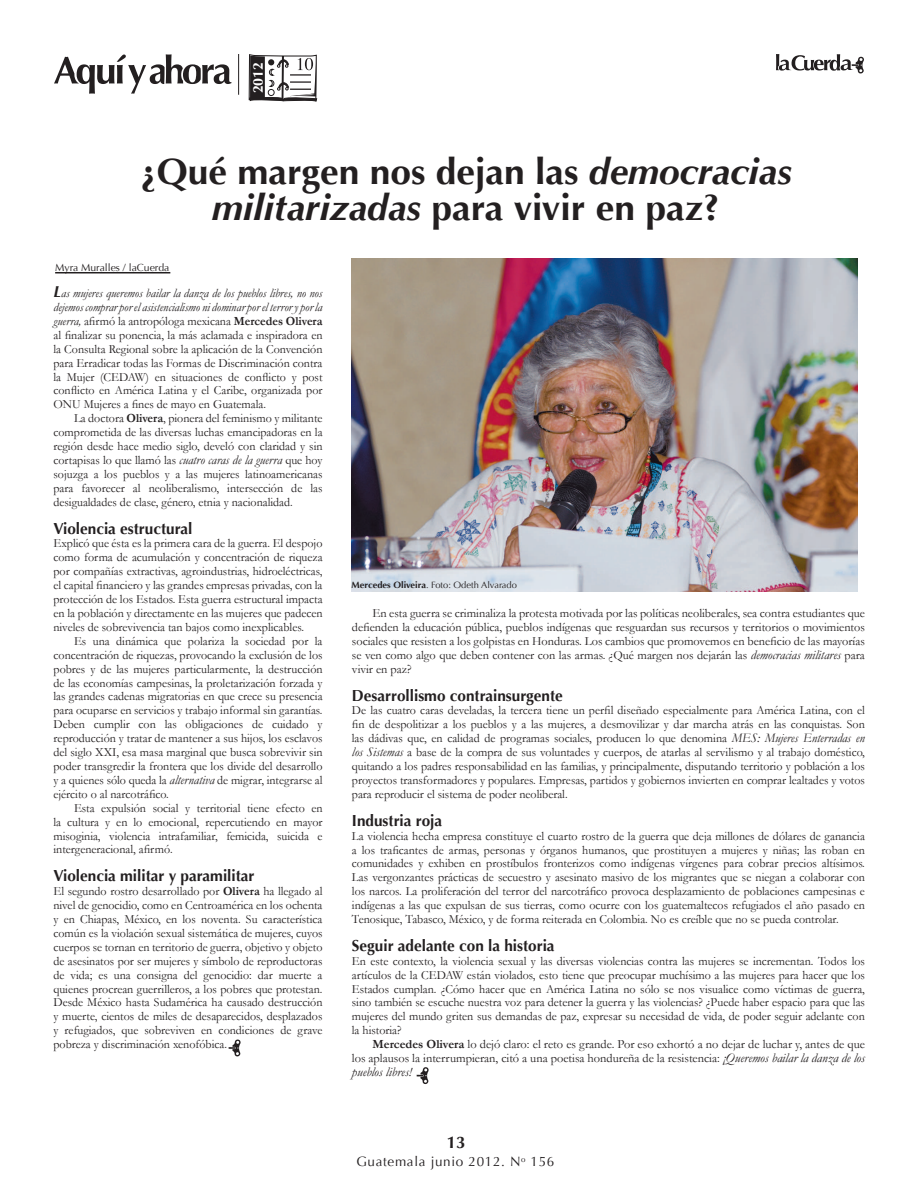
<style>
.page{position:relative;width:918px;height:1188px;background:#fff}
.page>*{position:absolute;margin:0;border:0;box-sizing:border-box;transform-origin:0 0}
.t1{font:700 36.45px/36.5px "Optima";color:#231f20;text-align:center}
.t2{font:700 16.8px "Optima";color:#231f20}
.t3{font:700 15.9px "Optima";color:#231f20;scale:.96 1}
.t4{font:700 14.25px "Optima";color:#fff}
.t5{font:13.5px "Optima";letter-spacing:.05em;color:#231f20}
.t6{font:italic 13.05px "Garamond";color:#231f20}
.t7{font:12.6px/14px "Garamond";color:#231f20;text-align:justify;scale:.96 1}
.t8{font:12.6px/14px "Garamond";color:#231f20;text-align:justify}
.t9{font:10.2px "Optima";color:#231f20}
.t10{font:9.15px "Optima";color:#231f20}
.s1{font-style:italic}
.s2{font-family:"Optima";font-weight:700;font-style:italic;font-size:15.9px}
.s3{font-weight:700}
.s4{font-style:italic;font-size:13.05px}
</style>
<div class="page">
<svg style="left:776px;top:54px;width:88px;height:20px"></svg>
<svg style="left:54px;top:54px;width:177px;height:40px"></svg>
<svg style="left:248px;top:54px;width:69px;height:48px"></svg>
<hr style="left:238px;top:54px;width:1px;height:41px;background:#231f20">
<hr style="left:55px;top:272px;width:115px;height:1px;background:#231f20">
<svg style="left:417px;top:1067px;width:12px;height:18px"></svg>
<img style="left:351px;top:258px;width:507px;height:333px">
<svg style="left:229px;top:1039px;width:12px;height:18px"></svg>
<p class="t4" style="left:250px;top:93px;width:33px;rotate:-90deg">2012</p>
<h1 class="t1" style="left:140px;top:154px;width:653px">¿Qué margen nos dejan las <span class="s1">democracias militarizadas</span> para vivir en paz?</h1>
<p class="t9" style="left:55px;top:262px;width:116px">Myra Muralles / laCuerda</p>
<p class="t7" style="left:53px;top:286px;width:282px"><span class="s2">L</span><span class="s1">as mujeres queremos bailar la danza de los pueblos libres, no nos dejemos comprar por el asistencialismo ni dominar por el terror y por la guerra,</span> airmó la antropóloga mexicana <span class="s3">Mercedes Olivera </span>al inalizar su ponencia, la más aclamada e inspiradora en la Consulta Regional sobre la aplicación de la Convención para Erradicar todas las Formas de Discriminación contra la Mujer (CEDAW) en situaciones de conlicto y post conlicto en América Latina y el Caribe, organizada por ONU Mujeres a ines de mayo en Guatemala.</p>
<p class="t7" style="left:54px;top:413px;width:282px;text-indent:21px">La doctora <span class="s3">Olivera</span>, pionera del feminismo y militante comprometida de las diversas luchas emancipadoras en la región desde hace medio siglo, develó con claridad y sin cortapisas lo que llamó las <span class="s4">cuatro caras de la guerra</span> que hoy sojuzga a los pueblos y a las mujeres latinoamericanas para favorecer al neoliberalismo, intersección de las desigualdades de clase, género, etnia y nacionalidad.</p>
<p class="t3" style="left:54px;top:519px;width:146px">Violencia estructural</p>
<p class="t7" style="left:54px;top:536px;width:282px">Explicó que ésta es la primera cara de la guerra. El despojo como forma de acumulación y concentración de riqueza por compañías extractivas, agroindustrias, hidroeléctricas, el capital inanciero y las grandes empresas privadas, con la protección de los Estados. Esta guerra estructural impacta en la población y directamente en las mujeres que padecen niveles de sobrevivencia tan bajos como inexplicables.</p>
<p class="t7" style="left:53px;top:634px;width:282px;text-indent:21px">Es una dinámica que polariza la sociedad por la concentración de riquezas, provocando la exclusión de los pobres y de las mujeres particularmente, la destrucción de las economías campesinas, la proletarización forzada y las grandes cadenas migratorias en que crece su presencia para ocuparse en servicios y trabajo informal sin garantías.<br>Deben cumplir con las obligaciones de cuidado y reproducción y tratar de mantener a sus hijos, los esclavos del siglo XXI, esa masa marginal que busca sobrevivir sin poder transgredir la frontera que los divide del desarrollo y a quienes sólo queda la <span class="s4">alternativa</span> de migrar, integrarse al ejército o al narcotráico.</p>
<p class="t7" style="left:53px;top:801px;width:282px;text-indent:21px">Esta expulsión social y territorial tiene efecto en la cultura y en lo emocional, repercutiendo en mayor misoginia, violencia intrafamiliar, femicida, suicida e intergeneracional, airmó.</p>
<p class="t3" style="left:54px;top:867px;width:211px">Violencia militar y paramilitar</p>
<p class="t7" style="left:53px;top:884px;width:282px">El segundo rostro desarrollado por <span class="s3">Olivera</span> ha llegado al nivel de genocidio, como en Centroamérica en los ochenta y en Chiapas, México, en los noventa. Su característica común es la violación sexual sistemática de mujeres, cuyos cuerpos se tornan en territorio de guerra, objetivo y objeto de asesinatos por ser mujeres y símbolo de reproductoras de vida; es una consigna del genocidio: dar muerte a quienes procrean guerrilleros, a los pobres que protestan.<br>Desde México hasta Sudamérica ha causado destrucción y muerte, cientos de miles de desaparecidos, desplazados y refugiados, que sobreviven en condiciones de grave pobreza y discriminación xenofóbica.</p>
<p class="t10" style="left:352px;top:579px;width:167px"><span class="s3">Mercedes Oliveira</span>. Foto: Odeth Alvarado</p>
<p class="t8" style="left:352px;top:606px;width:515px;text-indent:21px">En esta guerra se criminaliza la protesta motivada por las políticas neoliberales, sea contra estudiantes que deienden la educación pública, pueblos indígenas que resguardan sus recursos y territorios o movimientos sociales que resisten a los golpistas en Honduras. Los cambios que promovemos en beneicio de las mayorías se ven como algo que deben contener con las armas. ¿Qué margen nos dejarán las <span class="s4">democracias militares</span> para vivir en paz?</p>
<p class="t3" style="left:352px;top:686px;width:221px">Desarrollismo contrainsurgente</p>
<p class="t7" style="left:352px;top:703px;width:536px">De las cuatro caras develadas, la tercera tiene un peril diseñado especialmente para América Latina, con el in de despolitizar a los pueblos y a las mujeres, a desmovilizar y dar marcha atrás en las conquistas. Son las dádivas que, en calidad de programas sociales, producen lo que denomina <span class="s4">MES: Mujeres Enterradas en los Sistemas</span> a base de la compra de sus voluntades y cuerpos, de atarlas al servilismo y al trabajo doméstico, quitando a los padres responsabilidad en las familias, y principalmente, disputando territorio y población a los proyectos transformadores y populares. Empresas, partidos y gobiernos invierten en comprar lealtades y votos para reproducir el sistema de poder neoliberal.</p>
<p class="t3" style="left:352px;top:811px;width:96px">Industria roja</p>
<p class="t7" style="left:352px;top:829px;width:536px">La violencia hecha empresa constituye el cuarto rostro de la guerra que deja millones de dólares de ganancia a los traicantes de armas, personas y órganos humanos, que prostituyen a mujeres y niñas; las roban en comunidades y exhiben en prostíbulos fronterizos como indígenas vírgenes para cobrar precios altísimos.<br>Las vergonzantes prácticas de secuestro y asesinato masivo de los migrantes que se niegan a colaborar con los narcos. La proliferación del terror del narcotráico provoca desplazamiento de poblaciones campesinas e indígenas a las que expulsan de sus tierras, como ocurre con los guatemaltecos refugiados el año pasado en Tenosique, Tabasco, México, y de forma reiterada en Colombia. No es creíble que no se pueda controlar.</p>
<p class="t3" style="left:352px;top:936px;width:213px">Seguir adelante con la historia</p>
<p class="t7" style="left:352px;top:954px;width:536px">En este contexto, la violencia sexual y las diversas violencias contra las mujeres se incrementan. Todos los artículos de la CEDAW están violados, esto tiene que preocupar muchísimo a las mujeres para hacer que los Estados cumplan. ¿Cómo hacer que en América Latina no sólo se nos visualice como víctimas de guerra, sino también se escuche nuestra voz para detener la guerra y las violencias? ¿Puede haber espacio para que las mujeres del mundo griten sus demandas de paz, expresar su necesidad de vida, de poder seguir adelante con la historia?</p>
<p class="t8" style="left:352px;top:1037px;width:515px;text-align:right"><span class="s3">Mercedes Olivera</span> lo dejó claro: el reto es grande. Por eso exhortó a no dejar de luchar y, antes de que<br>los aplausos la interrumpieran, citó a una poetisa hondureña de la resistencia: <span class="s4">¡Queremos bailar la danza de los</span></p>
<p class="t6" style="left:352px;top:1067px;width:61px">pueblos libres!</p>
<h2 class="t2" style="left:447px;top:1132px;width:20px">13</h2>
<p class="t5" style="left:356px;top:1156px;width:199px">Guatemala junio 2012. N<sup>o</sup> 156</p>
</div>
